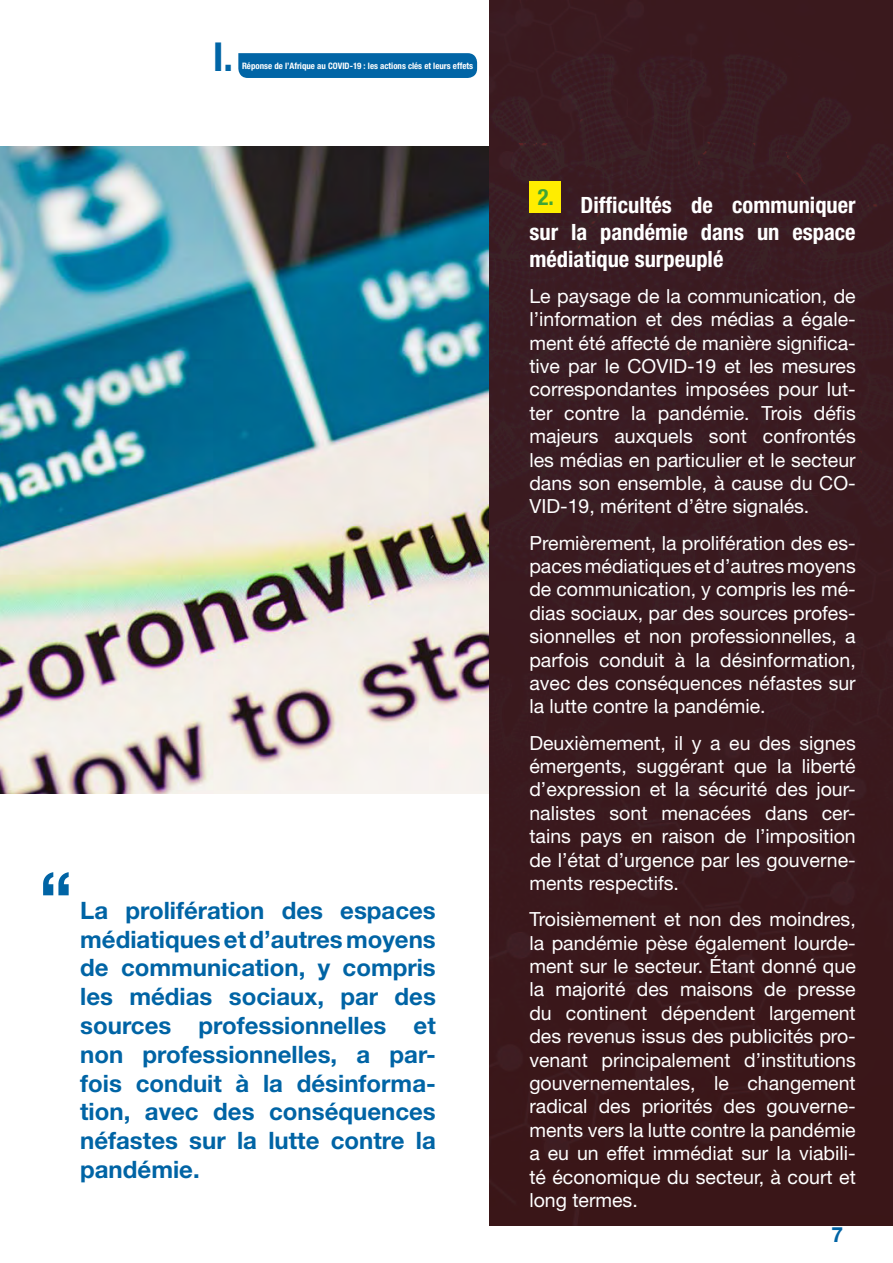
<style>
.page{position:relative;width:893px;height:1263px;background:#fff}
.page>*{position:absolute;margin:0;border:0;box-sizing:border-box;transform-origin:0 0}
.t1{font:700 72px "Helvetica Neue LT Std";color:#0064a5}
.t2{font:700 condensed 39.9px "Helvetica Neue LT Std";color:#0165a6}
.t3{font:700 24px/28.8px "Helvetica Neue LT Std";color:#0064a5;text-align:justify}
.t4{font:700 condensed 22.5px/27px "Helvetica Neue LT Std";color:#fff;text-align:justify}
.t5{font:700 21px "Helvetica Neue LT Std";color:#0064a5}
.t6{font:19.5px/23.4px "Helvetica Neue LT Std";color:#fff;text-align:justify}
.t7{font:700 condensed 8.85px "Helvetica Neue LT Std";color:#fff}
.s1{font-size:9px}
</style>
<div class="page">
<img style="left:0;top:147px;width:489px;height:646px">
<div style="left:489px;top:0;width:404px;height:1225px;background:#3a191f"></div>
<div style="left:529px;top:181px;width:32px;height:32px;background:#ffed00"></div>
<div style="left:238px;top:53px;width:239px;height:25px;background:#0165a6"></div>
<h2 class="t2" style="left:213px;top:33px;width:21px">I.</h2>
<p class="t7" style="left:242px;top:60px;width:233px">Réponse de l’Afrique au COVID-19 : les actions clés et leurs <span class="s1">effets</span></p>
<h1 class="t1" style="left:38px;top:853px;width:37px">‘‘</h1>
<p class="t3" style="left:80px;top:895px;width:357px">La prolifération des espaces médiatiques et d’autres moyens de communication, y compris les médias sociaux, par des sources professionnelles et non professionnelles, a par&shy;fois conduit à la désinforma&shy;tion, avec des conséquences néfastes sur la lutte contre la pandémie.</p>
<p class="t4" style="left:529px;top:191px;width:328px;text-indent:8px"><sup>2.</sup> Difficultés de communiquer sur la pandémie dans un espace médiatique surpeuplé</p>
<p class="t6" style="left:529px;top:284px;width:328px">Le paysage de la communication, de l’information et des médias a égale&shy;ment été affecté de manière significa&shy;tive par le COVID-19 et les mesures correspondantes imposées pour lut&shy;ter contre la pandémie. Trois défis majeurs auxquels sont confrontés les médias en particulier et le secteur dans son ensemble, à cause du CO-VID-19, méritent d’être signalés.</p>
<p class="t6" style="left:529px;top:531px;width:328px">Premièrement, la prolifération des es&shy;paces médiatiques et d’autres moyens de communication, y compris les mé&shy;dias sociaux, par des sources profes&shy;sionnelles et non professionnelles, a parfois conduit à la désinformation, avec des conséquences néfastes sur la lutte contre la pandémie.</p>
<p class="t6" style="left:529px;top:731px;width:328px">Deuxièmement, il y a eu des signes émergents, suggérant que la liberté d’expression et la sécurité des jour&shy;nalistes sont menacées dans cer&shy;tains pays en raison de l’imposition de l’état d’urgence par les gouverne&shy;ments respectifs.</p>
<p class="t6" style="left:529px;top:907px;width:328px">Troisièmement et non des moindres, la pandémie pèse également lourde&shy;ment sur le secteur. Étant donné que la majorité des maisons de presse du continent dépendent largement des revenus issus des publicités pro&shy;venant principalement d’institutions gouvernementales, le changement radical des priorités des gouverne&shy;ments vers la lutte contre la pandémie a eu un effet immédiat sur la viabili&shy;té économique du secteur, à court et long termes.</p>
<p class="t5" style="left:832px;top:1222px;width:13px">7</p>
</div>
